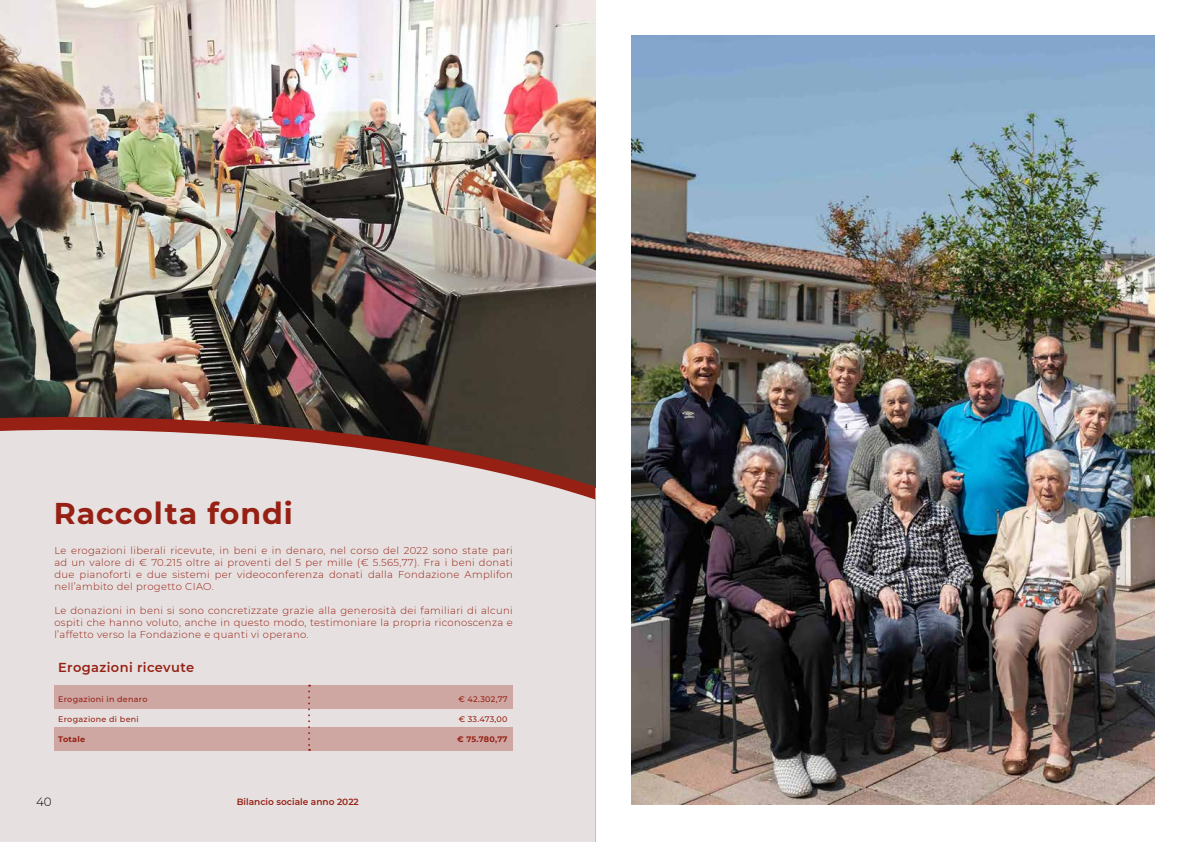
<style>
.page{position:relative;width:1191px;height:842px;background:#fff}
.page>*{position:absolute;margin:0;border:0;box-sizing:border-box;transform-origin:0 0}
.t1{font:700 30px "Montserrat";letter-spacing:.03em;color:#962014}
.t2{font:600 13px "Montserrat";letter-spacing:.03em;color:#962014}
.t3{font:300 12px "Montserrat";color:#000}
.t4{font:300 10px/12px "Montserrat";letter-spacing:.035em;color:#962014;text-align:justify}
.t5{font:600 9px "Montserrat";color:#962014}
.t6{font:500 8px "Montserrat";letter-spacing:.035em;color:#962014}
.t7{font:700 8px "Montserrat";letter-spacing:.035em;color:#962014}
</style>
<div class="page">
<img style="left:0;top:0;width:595px;height:400px">
<img style="left:0;top:400px;width:595px;height:13px">
<svg style="left:0;top:413px;width:595px;height:429px;background:#d9d0cf"></svg>
<div style="left:54px;top:727px;width:459px;height:24px;background:#cea7a3"></div>
<div style="left:54px;top:685px;width:459px;height:24px;background:#cea7a3"></div>
<svg style="left:308px;top:685px;width:2px;height:66px"></svg>
<img style="left:631px;top:35px;width:524px;height:769px">
<h1 class="t1" style="left:54px;top:492px;width:240px">Raccolta fondi</h1>
<p class="t4" style="left:54px;top:544px;width:460px">Le erogazioni liberali ricevute, in beni e in denaro, nel corso del 2022 sono state pari ad un valore di € 70.215 oltre ai proventi del 5 per mille (€ 5.565,77). Fra i beni donati due pianoforti e due sistemi per videoconferenza donati dalla Fondazione Amplifon nell’ambito del progetto CIAO.</p>
<p class="t4" style="left:54px;top:604px;width:460px">Le donazioni in beni si sono concretizzate grazie alla generosità dei familiari di alcuni ospiti che hanno voluto, anche in questo modo, testimoniare la propria riconoscenza e l’affetto verso la Fondazione e quanti vi operano.</p>
<h2 class="t2" style="left:58px;top:658px;width:137px">Erogazioni ricevute</h2>
<p class="t6" style="left:58px;top:693px;width:91px">Erogazioni in denaro</p>
<p class="t6" style="left:58px;top:713px;width:82px">Erogazione di beni</p>
<p class="t7" style="left:58px;top:733px;width:29px">Totale</p>
<p class="t3" style="left:36px;top:794px;width:17px">40</p>
<p class="t5" style="left:237px;top:795px;width:124px">Bilancio sociale anno 2022</p>
<p class="t6" style="left:458px;top:693px;width:51px">€ 42.302,77</p>
<p class="t6" style="left:459px;top:713px;width:50px">€ 33.473,00</p>
<p class="t7" style="left:457px;top:733px;width:52px">€ 75.780,77</p>
</div>
